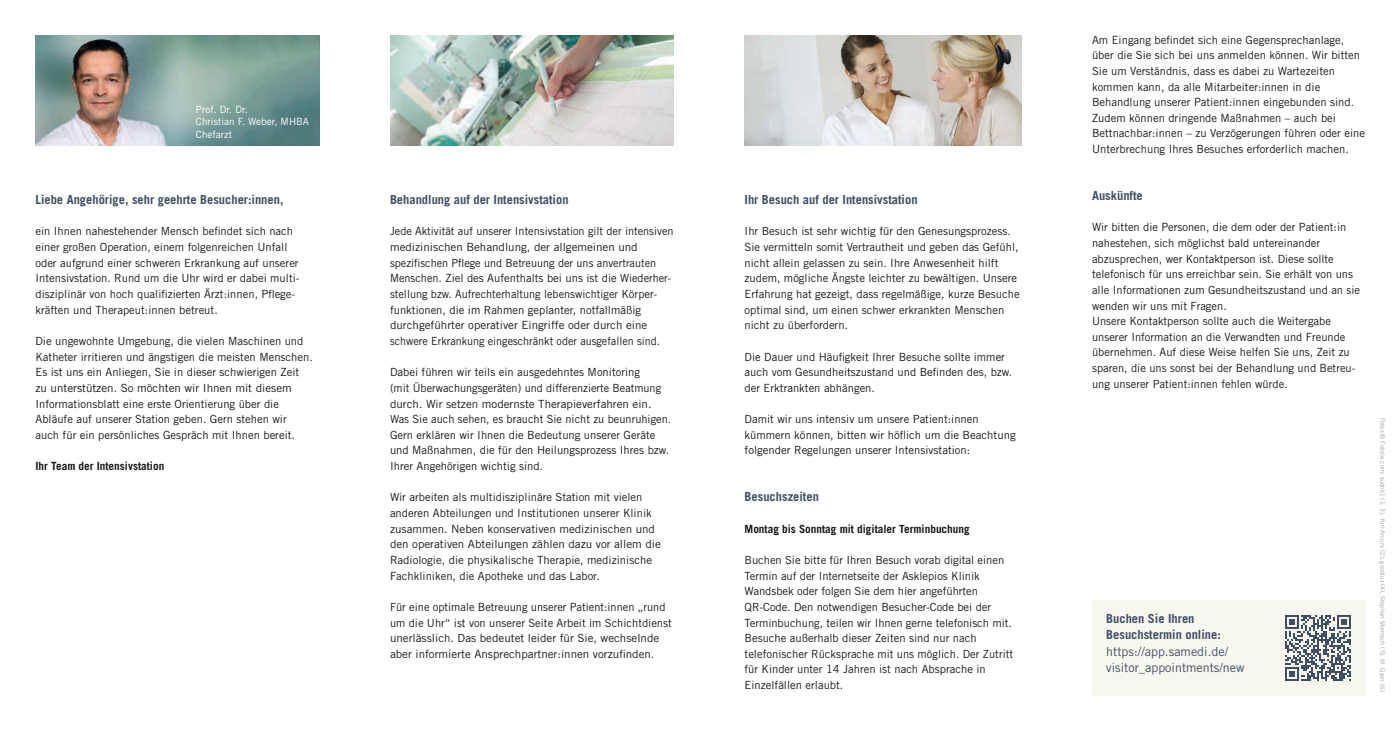
<style>
.page{position:relative;width:1397px;height:745px;background:#fff}
.page>*{position:absolute;margin:0;border:0;box-sizing:border-box;transform-origin:0 0}
.t1{font:700 12.5px/16.2px "Trade Gothic LT Std";color:#3f4f64}
.t2{font:12.5px/16.2px "Trade Gothic LT Std";color:#3f4f64}
.t3{font:11.25px/15.6px "Trade Gothic LT Std";color:#1a171c}
.t4{font:700 11.25px "Trade Gothic LT Std";color:#1a171c}
.t5{font:10px/12.5px "Trade Gothic LT Std";color:#fff}
.t6{font:6.25px "Trade Gothic LT Std";color:#9d9ea0}
</style>
<div class="page">
<img style="left:390px;top:35px;width:283px;height:110px">
<img style="left:35px;top:35px;width:284px;height:110px">
<img style="left:744px;top:35px;width:276px;height:110px">
<div style="left:1091px;top:599px;width:273px;height:95px;background:#f7f6ef"></div>
<svg style="left:1285px;top:615px;width:65px;height:65px"></svg>
<p class="t5" style="left:196px;top:102px;width:115px">Prof. Dr. Dr.<br>Christian F. Weber, MHBA<br>Chefarzt</p>
<p class="t1" style="left:35px;top:191px;width:249px">Liebe Angehörige, sehr geehrte Besucher:innen,</p>
<p class="t3" style="left:35px;top:223px;width:266px">ein Ihnen nahestehender Mensch befindet sich nach einer großen Operation, einem folgenreichen Unfall oder aufgrund einer schweren Erkrankung auf unserer Intensivstation. Rund um die Uhr wird er dabei multi&shy;disziplinär von hoch qualifizierten Ärzt:innen, Pflege&shy;kräften und Therapeut:innen betreut.</p>
<p class="t3" style="left:35px;top:333px;width:279px">Die ungewohnte Umgebung, die vielen Maschinen und Katheter irritieren und ängstigen die meisten Menschen.<br>Es ist uns ein Anliegen, Sie in dieser schwierigen Zeit zu unterstützen. So möchten wir Ihnen mit diesem Informationsblatt eine erste Orientierung über die Abläufe auf unserer Station geben. Gern stehen wir auch für ein persönliches Gespräch mit Ihnen bereit.</p>
<p class="t4" style="left:35px;top:459px;width:130px">Ihr Team der Intensivstation</p>
<p class="t1" style="left:390px;top:191px;width:180px">Behandlung auf der Intensivstation</p>
<p class="t3" style="left:390px;top:223px;width:285px">Jede Aktivität auf unserer Intensivstation gilt der intensiven medizinischen Behandlung, der allgemeinen und spezifischen Pflege und Betreuung der uns anvertrauten Menschen. Ziel des Aufenthalts bei uns ist die Wiederher&shy;stellung bzw. Aufrechterhaltung lebenswichtiger Körper&shy;funktionen, die im Rahmen geplanter, notfallmäßig durchgeführter operativer Eingriffe oder durch eine schwere Erkrankung eingeschränkt oder ausgefallen sind.</p>
<p class="t3" style="left:390px;top:364px;width:283px">Dabei führen wir teils ein ausgedehntes Monitoring<br>(mit Überwachungsgeräten) und differenzierte Beatmung durch. Wir setzen modernste Therapieverfahren ein.<br>Was Sie auch sehen, es braucht Sie nicht zu beunruhigen.<br>Gern erklären wir Ihnen die Bedeutung unserer Geräte und Maßnahmen, die für den Heilungsprozess Ihres bzw.<br>Ihrer Angehörigen wichtig sind.</p>
<p class="t3" style="left:390px;top:489px;width:272px">Wir arbeiten als multidisziplinäre Station mit vielen anderen Abteilungen und Institutionen unserer Klinik zusammen. Neben konservativen medizinischen und den operativen Abteilungen zählen dazu vor allem die Radiologie, die physikalische Therapie, medizinische Fachkliniken, die Apotheke und das Labor.</p>
<p class="t3" style="left:390px;top:598px;width:283px">Für eine optimale Betreuung unserer Patient:innen „rund um die Uhr“ ist von unserer Seite Arbeit im Schichtdienst unerlässlich. Das bedeutet leider für Sie, wechselnde aber informierte Ansprechpartner:innen vorzufinden.</p>
<p class="t1" style="left:744px;top:191px;width:174px">Ihr Besuch auf der Intensivstation</p>
<p class="t3" style="left:744px;top:223px;width:276px">Ihr Besuch ist sehr wichtig für den Genesungsprozess.<br>Sie vermitteln somit Vertrautheit und geben das Gefühl, nicht allein gelassen zu sein. Ihre Anwesenheit hilft zudem, mögliche Ängste leichter zu bewältigen. Unsere Erfahrung hat gezeigt, dass regelmäßige, kurze Besuche optimal sind, um einen schwer erkrankten Menschen nicht zu überfordern.</p>
<p class="t3" style="left:744px;top:348px;width:269px">Die Dauer und Häufigkeit Ihrer Besuche sollte immer auch vom Gesundheitszustand und Befinden des, bzw. der Erktrankten abhängen.</p>
<p class="t3" style="left:744px;top:411px;width:272px">Damit wir uns intensiv um unsere Patient:innen kümmern können, bitten wir höflich um die Beachtung folgender Regelungen unserer Intensivstation:</p>
<p class="t1" style="left:744px;top:488px;width:76px">Besuchszeiten</p>
<p class="t4" style="left:744px;top:521px;width:227px">Montag bis Sonntag mit digitaler Terminbuchung</p>
<p class="t3" style="left:744px;top:551px;width:270px">Buchen Sie bitte für Ihren Besuch vorab digital einen Termin auf der Internetseite der Asklepios Klinik Wandsbek oder folgen Sie dem hier angeführten QR-Code. Den notwendigen Besucher-Code bei der Terminbuchung, teilen wir Ihnen gerne telefonisch mit.<br>Besuche außerhalb dieser Zeiten sind nur nach telefonischer Rücksprache mit uns möglich. Der Zutritt für Kinder unter 14 Jahren ist nach Absprache in Einzelfällen erlaubt.</p>
<p class="t3" style="left:1091px;top:32px;width:274px">Am Eingang befindet sich eine Gegensprechanlage, über die Sie sich bei uns anmelden können. Wir bitten Sie um Verständnis, dass es dabei zu Wartezeiten kommen kann, da alle Mitarbeiter:innen in die Behandlung unserer Patient:innen eingebunden sind.<br>Zudem können dringende Maßnahmen – auch bei Bettnachbar:innen – zu Verzögerungen führen oder eine Unterbrechung Ihres Besuches erforderlich machen.</p>
<p class="t1" style="left:1091px;top:187px;width:52px">Auskünfte</p>
<p class="t3" style="left:1091px;top:219px;width:269px">Wir bitten die Personen, die dem oder der Patient:in nahestehen, sich möglichst bald untereinander abzusprechen, wer Kontaktperson ist. Diese sollte telefonisch für uns erreichbar sein. Sie erhält von uns alle Informationen zum Gesundheitszustand und an sie wenden wir uns mit Fragen.<br>Unsere Kontaktperson sollte auch die Weitergabe unserer Information an die Verwandten und Freunde übernehmen. Auf diese Weise helfen Sie uns, Zeit zu sparen, die uns sonst bei der Behandlung und Betreu&shy;ung unserer Patient:innen fehlen würde.</p>
<p class="t1" style="left:1106px;top:610px;width:116px">Buchen Sie Ihren<br>Besuchstermin online:</p>
<p class="t2" style="left:1106px;top:642px;width:140px">https://app.samedi.de/ visitor_appointments/new</p>
<p class="t6" style="left:1386px;top:417px;width:275px;rotate:90deg">Fotos © Fotolia.com: sudok1 (1, 3), Yuri Arcurs (2), goodluz (4), Stephan Morrosch (5), M. Gyon (6)</p>
</div>
